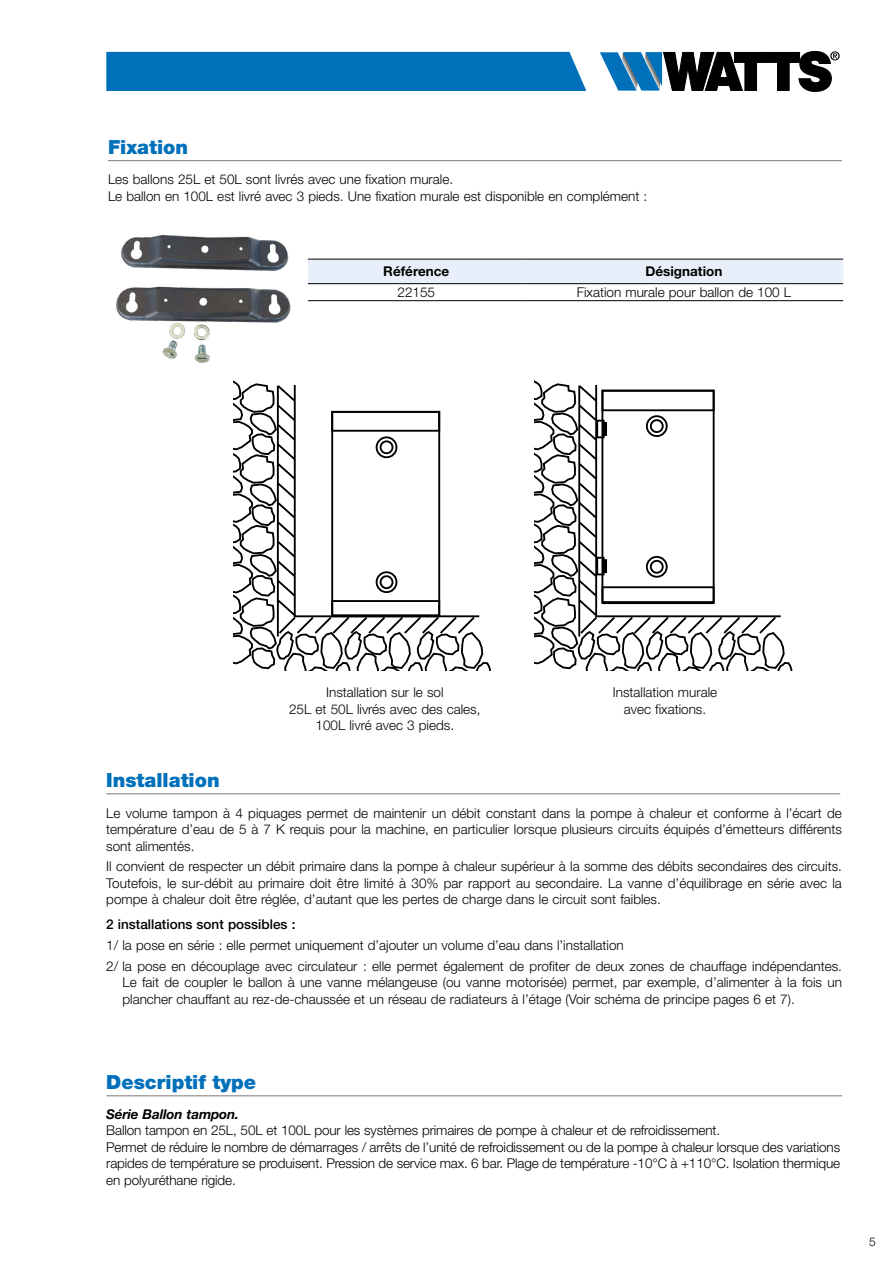
<style>
.page{position:relative;width:893px;height:1263px;background:#fff}
.page>*{position:absolute;margin:0;border:0;box-sizing:border-box;transform-origin:0 0}
.t1{font:900 19.5px "Helvetica Neue LT Std";color:#0070ba}
.t2{font:300 13.5px/16.5px "Helvetica Neue LT Std";color:#010202}
.t3{font:300 13.5px/16.5px "Helvetica Neue LT Std";letter-spacing:-.01em;color:#000}
.t4{font:500 13.5px "Helvetica Neue LT Std";color:#010202}
.t5{font:700 13.5px "Helvetica Neue LT Std";color:#000}
.t6{font:italic 700 13.5px "Helvetica Neue LT Std";letter-spacing:-.01em;color:#000}
.t7{font:300 12px "Helvetica Neue LT Std";color:#000}
</style>
<div class="page">
<svg style="left:600px;top:51px;width:240px;height:41px"></svg>
<div style="left:106px;top:52px;width:480px;height:39px;background:#0070ba"></div>
<hr style="left:106px;top:1095px;width:736px;height:1px;background:#797979">
<hr style="left:108px;top:160px;width:734px;height:1px;background:#797979">
<img style="left:116px;top:234px;width:175px;height:129px">
<div style="left:308px;top:260px;width:535px;height:23px;background:#e9effa"></div>
<hr style="left:308px;top:259px;width:217px;height:1px;background:#000">
<hr style="left:525px;top:259px;width:318px;height:1px;background:#000">
<hr style="left:308px;top:283px;width:217px;height:1px;background:#000">
<hr style="left:525px;top:283px;width:318px;height:1px;background:#000">
<hr style="left:308px;top:300px;width:217px;height:1px;background:#000">
<hr style="left:525px;top:300px;width:318px;height:1px;background:#000">
<svg style="left:233px;top:380px;width:258px;height:291px"></svg>
<div style="left:331px;top:411px;width:109px;height:205px;border:2px solid #000"></div>
<div style="left:331px;top:411px;width:109px;height:21px;border:2px solid #000"></div>
<div style="left:331px;top:600px;width:109px;height:17px;border:2px solid #000"></div>
<div style="left:376px;top:436px;width:21px;height:22px;border:2px solid #000;border-radius:50%"></div>
<div style="left:380px;top:440px;width:13px;height:14px;border:2px solid #000;border-radius:50%"></div>
<div style="left:376px;top:571px;width:21px;height:22px;border:2px solid #000;border-radius:50%"></div>
<div style="left:380px;top:575px;width:13px;height:14px;border:2px solid #000;border-radius:50%"></div>
<svg style="left:534px;top:380px;width:259px;height:291px"></svg>
<div style="left:601px;top:390px;width:114px;height:213px;border:2px solid #000"></div>
<div style="left:601px;top:390px;width:114px;height:21px;border:2px solid #000"></div>
<div style="left:601px;top:586px;width:114px;height:18px;border:2px solid #000"></div>
<div style="left:646px;top:415px;width:22px;height:22px;border:2px solid #000;border-radius:50%"></div>
<div style="left:650px;top:419px;width:14px;height:14px;border:2px solid #000;border-radius:50%"></div>
<div style="left:646px;top:556px;width:22px;height:22px;border:2px solid #000;border-radius:50%"></div>
<div style="left:650px;top:560px;width:14px;height:14px;border:2px solid #000;border-radius:50%"></div>
<div style="left:596px;top:420px;width:8px;height:18px;border:2px solid #000"></div>
<div style="left:603px;top:422px;width:4px;height:14px;border:2px solid #000"></div>
<div style="left:596px;top:557px;width:8px;height:18px;border:2px solid #000"></div>
<div style="left:603px;top:559px;width:4px;height:14px;border:2px solid #000"></div>
<hr style="left:106px;top:793px;width:734px;height:1px;background:#797979">
<h1 class="t1" style="left:108px;top:136px;width:82px">Fixation</h1>
<p class="t2" style="left:108px;top:171px;width:541px">Les ballons 25L et 50L sont livrés avec une fixation murale.<br>Le ballon en 100L est livré avec 3 pieds. Une fixation murale est disponible en complément :</p>
<p class="t5" style="left:383px;top:263px;width:68px">Référence</p>
<p class="t5" style="left:645px;top:263px;width:78px">Désignation</p>
<p class="t3" style="left:397px;top:284px;width:39px">22155</p>
<p class="t3" style="left:577px;top:284px;width:216px">Fixation murale pour ballon de 100 L</p>
<h1 class="t1" style="left:106px;top:769px;width:115px">Installation</h1>
<p class="t2" style="left:289px;top:684px;width:193px;text-align:center">Installation sur le sol<br>25L et 50L livrés avec des cales,<br>100L livré avec 3 pieds.</p>
<p class="t2" style="left:613px;top:684px;width:106px;text-align:center">Installation murale avec fixations.</p>
<p class="t2" style="left:106px;top:804px;width:737px;text-align:justify">Le volume tampon à 4 piquages permet de maintenir un débit constant dans la pompe à chaleur et conforme à l’écart de température d’eau de 5 à 7 K requis pour la machine, en particulier lorsque plusieurs circuits équipés d’émetteurs différents sont alimentés.</p>
<p class="t2" style="left:106px;top:858px;width:737px;text-align:justify">Il convient de respecter un débit primaire dans la pompe à chaleur supérieur à la somme des débits secondaires des circuits.<br>Toutefois, le sur-débit au primaire doit être limité à 30% par rapport au secondaire. La vanne d’équilibrage en série avec la pompe à chaleur doit être réglée, d’autant que les pertes de charge dans le circuit sont faibles.</p>
<p class="t4" style="left:106px;top:916px;width:191px">2 installations sont possibles :</p>
<p class="t2" style="left:106px;top:935px;width:737px;line-height:20.7px">1/ la pose en série : elle permet uniquement d’ajouter un volume d’eau dans l’installation<br>2/ la pose en découplage avec circulateur : elle permet également de profiter de deux zones de chauffage indépendantes.</p>
<p class="t2" style="left:122px;top:974px;width:721px">Le fait de coupler le ballon à une vanne mélangeuse (ou vanne motorisée) permet, par exemple, d’alimenter à la fois un plancher chauffant au rez-de-chaussée et un réseau de radiateurs à l’étage (Voir schéma de principe pages 6 et 7).</p>
<h1 class="t1" style="left:106px;top:1071px;width:151px">Descriptif type</h1>
<p class="t6" style="left:106px;top:1105px;width:134px">Série Ballon tampon.</p>
<p class="t3" style="left:106px;top:1122px;width:735px">Ballon tampon en 25L, 50L et 100L pour les systèmes primaires de pompe à chaleur et de refroidissement.<br>Permet de réduire le nombre de démarrages / arrêts de l’unité de refroidissement ou de la pompe à chaleur lorsque des variations rapides de température se produisent. Pression de service max. 6 bar. Plage de température -10°C à +110°C. Isolation thermique en polyuréthane rigide.</p>
<p class="t7" style="left:869px;top:1234px;width:8px">5</p>
</div>
